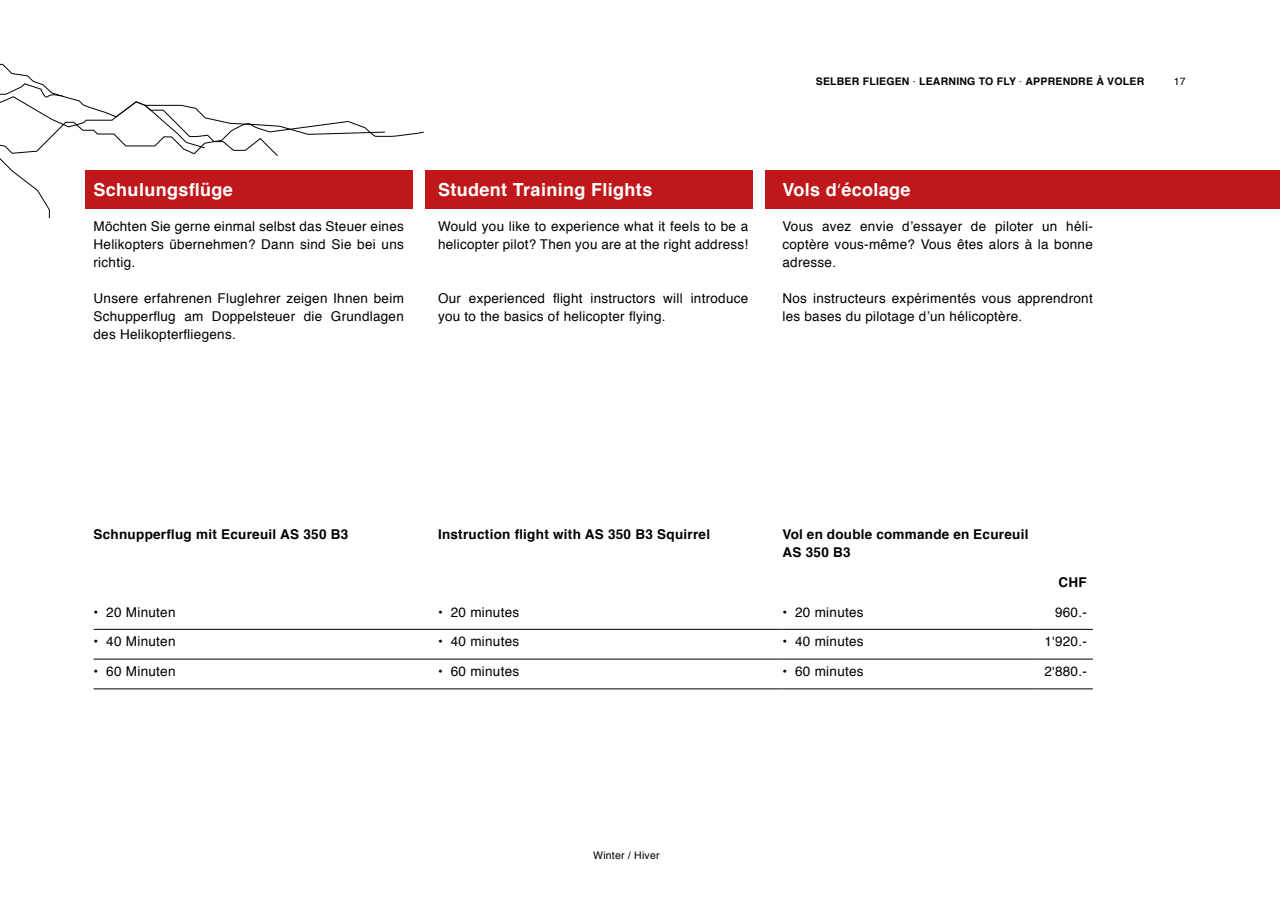
<style>
.page{position:relative;width:1280px;height:910px;background:#fff}
.page>*{position:absolute;margin:0;border:0;box-sizing:border-box;transform-origin:0 0}
.t1{font:700 18px "Helvetica";letter-spacing:.02em;color:#fff}
.t2{font:13.5px/18px "Helvetica";letter-spacing:.02em;color:#000;text-align:justify}
.t3{font:700 13.5px/18px "Helvetica";letter-spacing:.02em;color:#000}
.t4{font:700 10.5px "Helvetica";letter-spacing:.02em;color:#000}
.t5{font:10.5px "Helvetica";letter-spacing:.02em;color:#000}
.s1{font-family:"Helvetica Neue";font-weight:300}
.s2{font-family:"Myriad Pro";font-weight:400}
.s3{font-family:"Myriad Pro"}
</style>
<div class="page">
<svg style="left:0;top:63px;width:424px;height:156px"></svg>
<div style="left:85px;top:170px;width:327px;height:38px;background:#c0181a"></div>
<div style="left:425px;top:170px;width:328px;height:38px;background:#c0181a"></div>
<div style="left:765px;top:170px;width:515px;height:38px;background:#c0181a"></div>
<hr style="left:94px;top:629px;width:344px;height:1px;background:#000">
<hr style="left:438px;top:629px;width:344px;height:1px;background:#000">
<hr style="left:782px;top:629px;width:252px;height:1px;background:#000">
<hr style="left:1034px;top:629px;width:59px;height:1px;background:#000">
<hr style="left:94px;top:659px;width:344px;height:1px;background:#000">
<hr style="left:438px;top:659px;width:344px;height:1px;background:#000">
<hr style="left:782px;top:659px;width:252px;height:1px;background:#000">
<hr style="left:1034px;top:659px;width:59px;height:1px;background:#000">
<hr style="left:94px;top:689px;width:344px;height:1px;background:#000">
<hr style="left:438px;top:689px;width:344px;height:1px;background:#000">
<hr style="left:782px;top:689px;width:252px;height:1px;background:#000">
<hr style="left:1034px;top:689px;width:59px;height:1px;background:#000">
<p class="t4" style="left:816px;top:73px;width:330px">SELBER FLIEGEN <span class="s1">·</span> LEARNING TO FLY <span class="s1">·</span> APPRENDRE À VOLER</p>
<p class="t5" style="left:1174px;top:73px;width:13px">17</p>
<h1 class="t1" style="left:94px;top:175px;width:141px">Schulungsflüge</h1>
<h1 class="t1" style="left:438px;top:175px;width:216px">Student Training Flights</h1>
<h1 class="t1" style="left:782px;top:175px;width:130px">Vols d<span class="s2">‘</span>écolage</h1>
<p class="t2" style="left:438px;top:218px;width:312px">Would you like to experience what it feels to be a helicopter pilot? Then you are at the right address!</p>
<p class="t2" style="left:94px;top:218px;width:312px">Möchten Sie gerne einmal selbst das Steuer eines Helikopters übernehmen? Dann sind Sie bei uns richtig.</p>
<p class="t2" style="left:94px;top:290px;width:312px">Unsere erfahrenen Fluglehrer zeigen Ihnen beim Schupperflug am Doppelsteuer die Grundlagen des Helikopterfliegens.</p>
<p class="t2" style="left:782px;top:218px;width:312px">Vous avez envie d’essayer de piloter un héli&shy;coptère vous-même? Vous êtes alors à la bonne adresse.</p>
<p class="t2" style="left:782px;top:290px;width:312px">Nos instructeurs expérimentés vous apprendront les bases du pilotage d’un hélicoptère.</p>
<p class="t2" style="left:438px;top:290px;width:312px">Our experienced flight instructors will introduce you to the basics of helicopter flying.</p>
<p class="t3" style="left:94px;top:525px;width:256px">Schnupperflug mit Ecureuil AS 350 B3</p>
<p class="t3" style="left:438px;top:525px;width:274px">Instruction flight with AS 350 B3 Squirrel</p>
<p class="t3" style="left:782px;top:525px;width:247px">Vol en double commande en Ecureuil<br>AS 350 B3</p>
<p class="t3" style="left:1058px;top:573px;width:30px">CHF</p>
<p class="t2" style="left:94px;top:603px;width:83px">• 20 Minuten</p>
<p class="t2" style="left:438px;top:603px;width:83px">• 20 minutes</p>
<p class="t2" style="left:782px;top:603px;width:83px">• 20 minutes</p>
<p class="t2" style="left:1055px;top:603px;width:33px">960.-</p>
<p class="t2" style="left:94px;top:633px;width:83px">• 40 Minuten</p>
<p class="t2" style="left:438px;top:633px;width:83px">• 40 minutes</p>
<p class="t2" style="left:782px;top:633px;width:83px">• 40 minutes</p>
<p class="t2" style="left:1044px;top:633px;width:44px">1<span class="s3">'</span>920.-</p>
<p class="t2" style="left:94px;top:663px;width:83px">• 60 Minuten</p>
<p class="t2" style="left:438px;top:663px;width:83px">• 60 minutes</p>
<p class="t2" style="left:782px;top:663px;width:83px">• 60 minutes</p>
<p class="t2" style="left:1044px;top:663px;width:44px">2<span class="s3">'</span>880.-</p>
<p class="t5" style="left:593px;top:847px;width:68px">Winter / Hiver</p>
</div>
